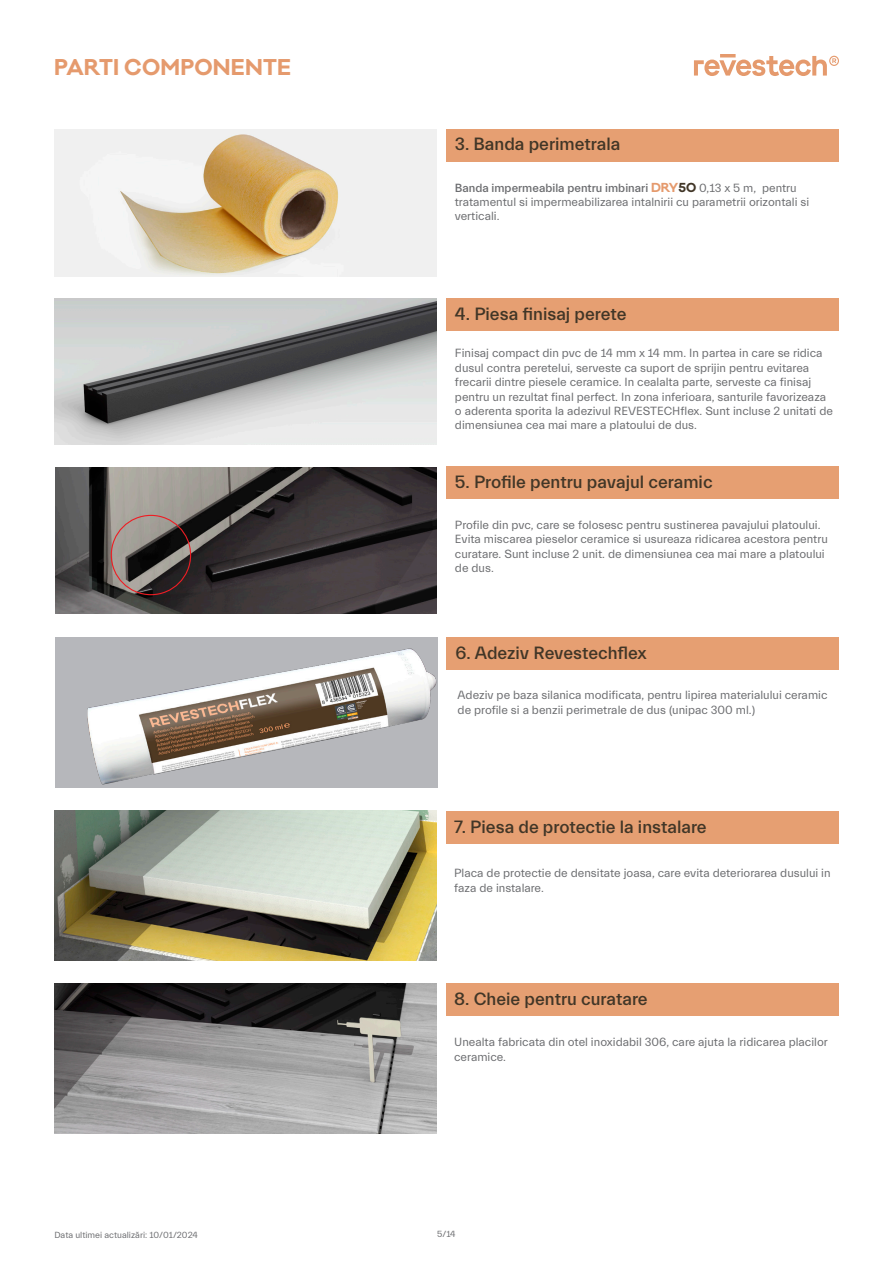
<style>
.page{position:relative;width:893px;height:1263px;background:#fff}
.page>*{position:absolute;margin:0;border:0;box-sizing:border-box;transform-origin:0 0}
.t1{font:700 21px "Galano Classic";letter-spacing:.01em;color:#e59a6d}
.t2{font:500 18px "Everett";color:#413627}
.t3{font:12px/14.4px "Everett";color:#6c6d70}
.t4{font:9px "Everett";color:#6c6d70}
.s1{font-weight:500}
.s2{font-family:"Galano Classic";font-weight:700;color:#e59a6d}
.s3{font-family:"Galano Classic";font-weight:700;color:#413627}
</style>
<div class="page">
<div style="left:55px;top:637px;width:383px;height:150px;background:#b6b7bb"></div>
<img style="left:87px;top:648px;width:350px;height:137px">
<div style="left:446px;top:130px;width:393px;height:32px;background:#e69f72"></div>
<div style="left:446px;top:298px;width:393px;height:32px;background:#e69f72"></div>
<div style="left:446px;top:466px;width:393px;height:33px;background:#e69f72"></div>
<div style="left:446px;top:811px;width:393px;height:32px;background:#e69f72"></div>
<div style="left:446px;top:983px;width:393px;height:32px;background:#e69f72"></div>
<div style="left:446px;top:637px;width:393px;height:32px;background:#e69f72"></div>
<img style="left:55px;top:467px;width:382px;height:146px">
<img style="left:54px;top:298px;width:383px;height:146px">
<img style="left:54px;top:130px;width:383px;height:146px">
<img style="left:54px;top:811px;width:383px;height:149px">
<img style="left:54px;top:983px;width:383px;height:150px">
<div style="left:111px;top:515px;width:80px;height:80px;border:1px solid #ee1d23;border-radius:50%"></div>
<svg style="left:694px;top:56px;width:145px;height:20px"></svg>
<hr style="left:720px;top:54px;width:16px;height:3px;background:#e59a6d">
<h1 class="t1" style="left:54px;top:53px;width:239px">PARTI COMPONENTE</h1>
<h2 class="t2" style="left:455px;top:135px;width:167px">3. Banda perimetrala</h2>
<p class="t3" style="left:455px;top:181px;width:356px"><span class="s1">Banda impermeabila pentru imbinari</span> <span class="s2">DRY</span><span class="s3">50</span> 0,13 x 5 m, pentru tratamentul si impermeabilizarea intalnirii cu parametrii orizontali si verticali.</p>
<h2 class="t2" style="left:455px;top:304px;width:173px">4. Piesa finisaj perete</h2>
<p class="t3" style="left:455px;top:346px;width:380px">Finisaj compact din pvc de 14 mm x 14 mm. In partea in care se ridica dusul contra peretelui, serveste ca suport de sprijin pentru evitarea frecarii dintre piesele ceramice. In cealalta parte, serveste ca finisaj pentru un rezultat final perfect. In zona inferioara, santurile favorizeaza o aderenta sporita la adezivul REVESTECHflex. Sunt incluse 2 unitati de dimensiunea cea mai mare a platoului de dus.</p>
<h2 class="t2" style="left:455px;top:472px;width:259px">5. Profile pentru pavajul ceramic</h2>
<p class="t3" style="left:455px;top:518px;width:374px">Profile din pvc, care se folosesc pentru sustinerea pavajului platoului.<br>Evita miscarea pieselor ceramice si usureaza ridicarea acestora pentru curatare. Sunt incluse 2 unit. de dimensiunea cea mai mare a platoului de dus.</p>
<h2 class="t2" style="left:455px;top:643px;width:193px">6. Adeziv Revestechflex</h2>
<p class="t3" style="left:458px;top:688px;width:371px">Adeziv pe baza silanica modificata, pentru lipirea materialului ceramic de profile si a benzii perimetrale de dus (unipac 300 ml.)</p>
<h2 class="t2" style="left:454px;top:817px;width:254px">7. Piesa de protectie la instalare</h2>
<p class="t3" style="left:454px;top:866px;width:378px">Placa de protectie de densitate joasa, care evita deteriorarea dusului in faza de instalare.</p>
<h2 class="t2" style="left:454px;top:989px;width:195px">8. Cheie pentru curatare</h2>
<p class="t3" style="left:454px;top:1035px;width:375px">Unealta fabricata din otel inoxidabil 306, care ajuta la ridicarea placilor ceramice.</p>
<p class="t4" style="left:54px;top:1230px;width:145px">Data ultimei actualizări: 10/01/2024</p>
<p class="t4" style="left:437px;top:1229px;width:20px">5/14</p>
</div>
